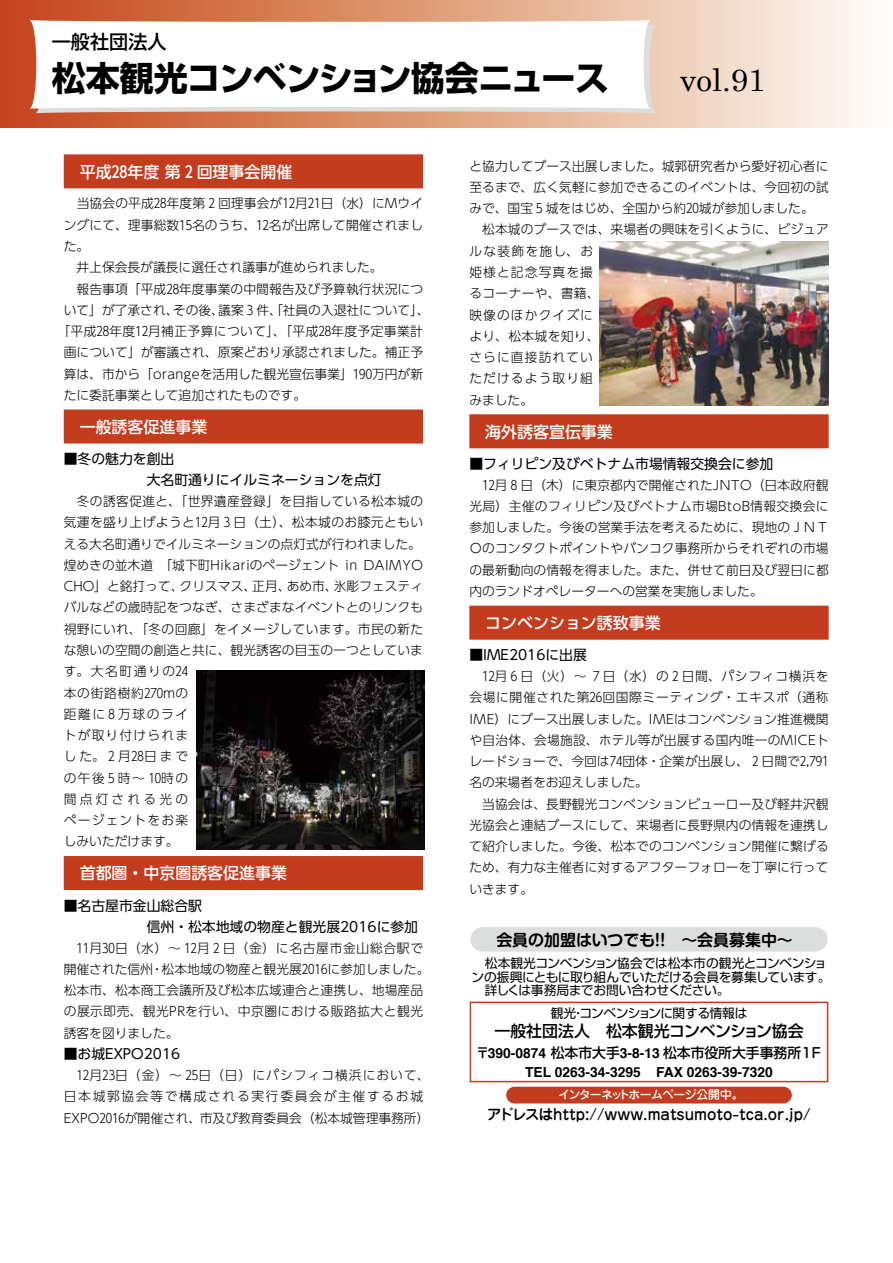
<style>
.page{position:relative;width:893px;height:1263px;background:#fff}
.page>*{position:absolute;margin:0;border:0;box-sizing:border-box;transform-origin:0 0}
.t1{font:700 34.05px "Shin Go Pro";letter-spacing:-.02em;color:#000}
.t2{font:31.2px "Century Schoolbook";color:#000}
.t3{font:500 19.2px "Shin Go Pro";color:#000}
.t4{font:500 15.9px "UD Shin Go Pr 6 N";color:#fff}
.t5{font:700 15.9px "Shin M Go Pro De";color:#000}
.t6{font:500 15.9px "Shin Go Pro";color:#000}
.t7{font:500 14.85px "Jun 34 Pro";color:#000}
.t8{font:13.8px/21.3px "UD Shin Go Pr 6 N";color:#000}
.t9{font:500 13.8px "Shin Go Pro";color:#000}
.t10{font:700 13.8px "Helvetica";color:#000}
.t11{font:300 12.75px/21.3px "UD Shin Go Pr 6 N";letter-spacing:.005em;color:#000}
.t12{font:12.75px "Shin Go Pro";letter-spacing:-.03em;color:#000}
.t13{font:300 12.75px/21.3px "UD Shin Go Pr 6 N";letter-spacing:.08em;color:#000}
.t14{font:300 12.75px "UD Shin Go Pr 6 N";letter-spacing:.03em;color:#000}
.t15{font:500 11.7px "Jun 34 Pro";letter-spacing:-.045em;color:#fff}
.s1{font-family:"Helvetica";font-weight:700}
</style>
<div class="page">
<div style="left:64px;top:154px;width:359px;height:34px;background:#c43c1e"></div>
<div style="left:64px;top:409px;width:359px;height:34px;background:#c43c1e"></div>
<div style="left:64px;top:856px;width:359px;height:34px;background:#c43c1e"></div>
<div style="left:469px;top:414px;width:360px;height:34px;background:#c43c1e"></div>
<div style="left:469px;top:606px;width:360px;height:34px;background:#c43c1e"></div>
<div style="left:0;top:0;width:893px;height:128px;background:linear-gradient(to right,#c34310,#fefef3)"></div>
<svg style="left:35px;top:24px;width:622px;height:89px;background:#dec6b9"></svg>
<div style="left:29px;top:20px;width:622px;height:89px;background:#fff"></div>
<img style="left:196px;top:670px;width:228px;height:179px">
<img style="left:600px;top:242px;width:228px;height:163px">
<div style="left:506px;top:1087px;width:286px;height:16px;background:#c43c1e;border-radius:8px"></div>
<div style="left:470px;top:1001px;width:358px;height:81px;border:2px solid #c43c1e"></div>
<div style="left:470px;top:927px;width:358px;height:25px;background:#dcdddd"></div>
<h3 class="t3" style="left:52px;top:26px;width:116px">一般社団法人</h3>
<h1 class="t1" style="left:52px;top:51px;width:559px">松本観光コンベンション協会ニュース</h1>
<h2 class="t2" style="left:680px;top:60px;width:87px">vol.91</h2>
<p class="t4" style="left:80px;top:159px;width:214px">平成28年度 第２回理事会開催</p>
<p class="t11" style="left:64px;top:192px;width:361px">　当協会の平成28年度第２回理事会が12月21日（水）にMウイ</p>
<p class="t11" style="left:64px;top:214px;width:361px">ングにて、理事総数15名のうち、12名が出席して開催されまし</p>
<p class="t11" style="left:64px;top:235px;width:27px">た。</p>
<p class="t11" style="left:64px;top:256px;width:320px">　井上保会長が議長に選任され議事が進められました。</p>
<p class="t11" style="left:64px;top:278px;width:361px">　報告事項「平成28年度事業の中間報告及び予算執行状況につ</p>
<p class="t11" style="left:64px;top:299px;width:367px">いて」が了承され、その後、議案３件、「社員の入退社について」、</p>
<p class="t14" style="left:57px;top:321px;width:367px">「平成28年度12月補正予算について」、「平成28年度予定事業計</p>
<p class="t11" style="left:64px;top:341px;width:361px">画について」が審議され、原案どおり承認されました。補正予</p>
<p class="t11" style="left:64px;top:363px;width:361px">算は、市から「orangeを活用した観光宣伝事業」190万円が新</p>
<p class="t11" style="left:64px;top:384px;width:244px">たに委託事業として追加されたものです。</p>
<p class="t4" style="left:80px;top:414px;width:129px">一般誘客促進事業</p>
<p class="t8" style="left:147px;top:448px;width:236px;text-indent:-83px">■冬の魅力を創出<br>大名町通りにイルミネーションを点灯</p>
<p class="t11" style="left:64px;top:490px;width:361px;text-indent:13px">冬の誘客促進と、「世界遺産登録」を目指している松本城の気運を盛り上げようと12月３日（土）、松本城のお膝元ともいえる大名町通りでイルミネーションの点灯式が行われました。煌めきの並木道　「城下町Hikariのページェント in DAIMYO<br>CHO」と銘打って、クリスマス、正月、あめ市、氷彫フェスティバルなどの歳時記をつなぎ、さまざまなイベントとのリンクも視野にいれ、「冬の回廊」をイメージしています。市民の新たな憩いの空間の創造と共に、観光誘客の目玉の一つとしています。大名町通りの24<br>本の街路樹約270mの<br>距離に８万球のライ<br>トが取り付けられま<br>した。２月28日まで<br>の午後５時～ 10時の<br>間点灯される光の<br>ページェントをお楽<br>しみいただけます。</p>
<p class="t4" style="left:80px;top:860px;width:209px">首都圏・中京圏誘客促進事業</p>
<p class="t8" style="left:147px;top:894px;width:273px;text-indent:-83px">■名古屋市金山総合駅<br>信州・松本地域の物産と観光展2016に参加</p>
<p class="t11" style="left:64px;top:937px;width:367px;text-indent:13px">11月30日（水）～ 12月２日（金）に名古屋市金山総合駅で開催された信州・松本地域の物産と観光展2016に参加しました。松本市、松本商工会議所及び松本広域連合と連携し、地場産品の展示即売、観光PRを行い、中京圏における販路拡大と観光誘客を図りました。</p>
<p class="t8" style="left:64px;top:1043px;width:118px">■お城EXPO2016</p>
<p class="t13" style="left:64px;top:1064px;width:367px;text-indent:13px">12月23日（金）～ 25日（日）にパシフィコ横浜において、日本城郭協会等で構成される実行委員会が主催するお城<br>EXPO2016が開催され、市及び教育委員会（松本城管理事務所）</p>
<p class="t11" style="left:469px;top:155px;width:361px">と協力してブース出展しました。城郭研究者から愛好初心者に至るまで、広く気軽に参加できるこのイベントは、今回初の試みで、国宝５城をはじめ、全国から約20城が参加しました。　松本城のブースでは、来場者の興味を引くように、ビジュアルな装飾を施し、お<br>姫様と記念写真を撮<br>るコーナーや、書籍、<br>映像のほかクイズに<br>より、松本城を知り、<br>さらに直接訪れてい<br>ただけるよう取り組<br>みました。</p>
<p class="t4" style="left:485px;top:419px;width:177px">海外誘客宣伝事業　　　</p>
<p class="t8" style="left:469px;top:452px;width:306px">■フィリピン及びベトナム市場情報交換会に参加</p>
<p class="t11" style="left:469px;top:474px;width:361px;text-align:justify;text-indent:13px">12月８日（木）に東京都内で開催されたJNTO（日本政府観光局）主催のフィリピン及びベトナム市場BtoB情報交換会に参加しました。今後の営業手法を考えるために、現地のＪＮＴＯのコンタクトポイントやバンコク事務所からそれぞれの市場の最新動向の情報を得ました。また、併せて前日及び翌日に都内のランドオペレーターへの営業を実施しました。</p>
<p class="t4" style="left:485px;top:610px;width:177px">コンベンション誘致事業</p>
<p class="t8" style="left:469px;top:644px;width:119px">■IME2016に出展</p>
<p class="t11" style="left:469px;top:665px;width:361px;text-indent:13px">12月６日（火）～７日（水）の２日間、パシフィコ横浜を会場に開催された第26回国際ミーティング・エキスポ（通称<br>IME）にブース出展しました。IMEはコンベンション推進機関や自治体、会場施設、ホテル等が出展する国内唯一のMICEトレードショーで、今回は74団体・企業が出展し、２日間で2,791名の来場者をお迎えしました。<br>　当協会は、長野観光コンベンションビューロー及び軽井沢観光協会と連結ブースにして、来場者に長野県内の情報を連携して紹介しました。今後、松本でのコンベンション開催に繋げるため、有力な主催者に対するアフターフォローを丁寧に行っていきます。</p>
<p class="t5" style="left:496px;top:927px;width:298px">会員の加盟はいつでも!!　～会員募集中～</p>
<p class="t12" style="left:472px;top:952px;width:356px">　松本観光コンベンション協会では松本市の観光とコンベンショ</p>
<p class="t12" style="left:472px;top:966px;width:360px">ンの振興にともに取り組んでいただける会員を募集しています。</p>
<p class="t12" style="left:485px;top:980px;width:246px">詳しくは事務局までお問い合わせください。</p>
<p class="t12" style="left:551px;top:1002px;width:198px">観光・コンベンションに関する情報は</p>
<p class="t6" style="left:494px;top:1018px;width:311px">一般社団法人　松本観光コンベンション協会</p>
<p class="t9" style="left:476px;top:1041px;width:346px">〒<span class="s1">390-0874</span> 松本市大手<span class="s1">3-8-13</span> 松本市役所大手事務所1F</p>
<p class="t15" style="left:559px;top:1086px;width:186px">インターネットホームページ公開中。</p>
<p class="t7" style="left:487px;top:1103px;width:325px">アドレスはhttp://www.matsumoto-tca.or.jp/</p>
<p class="t10" style="left:525px;top:1061px;width:249px">TEL 0263-34-3295 FAX 0263-39-7320</p>
</div>
